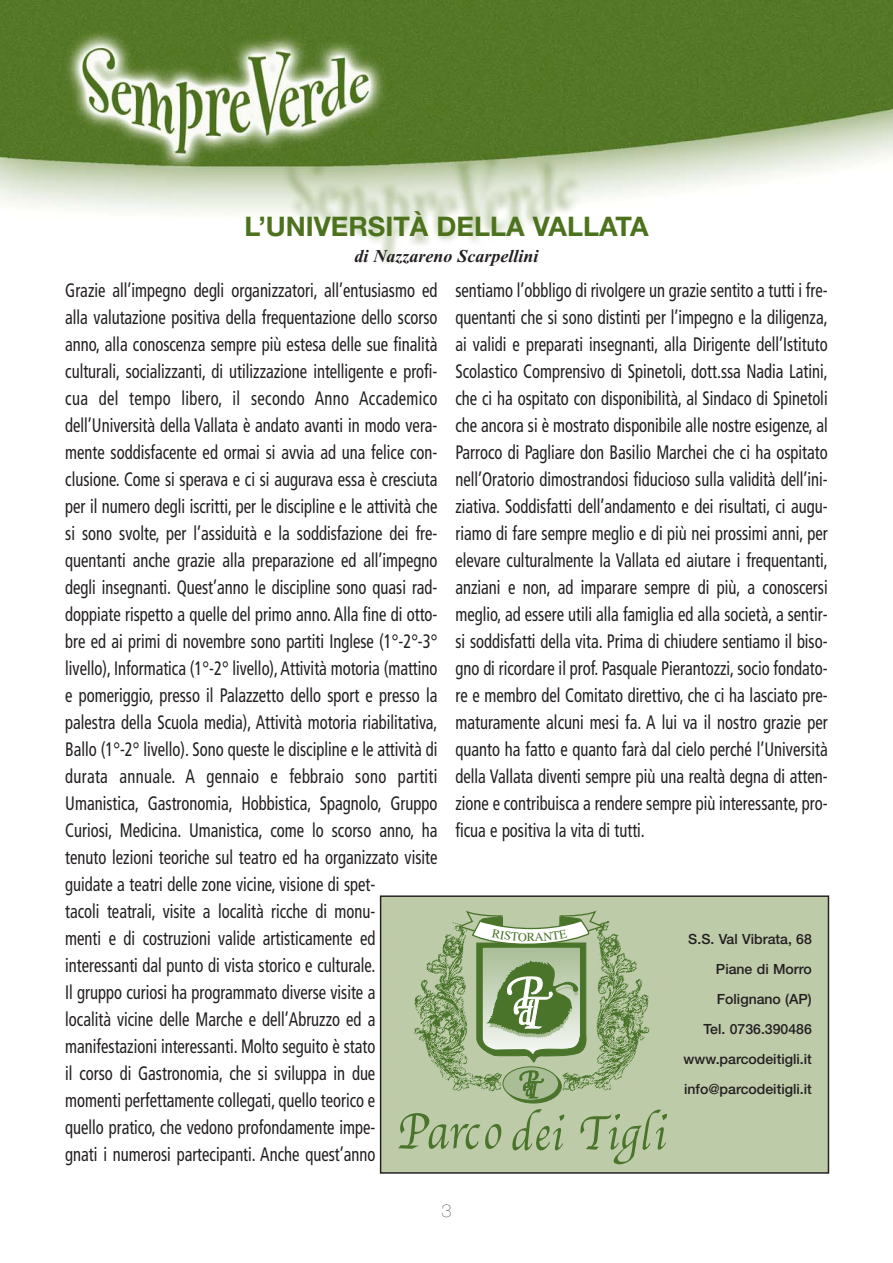
<style>
.page{position:relative;width:893px;height:1263px;background:#fff}
.page>*{position:absolute;margin:0;border:0;box-sizing:border-box;transform-origin:0 0}
.t1{font:700 27px "Helvetica Neue";color:#4c721d}
.t2{font:condensed 19.5px/27px "Frutiger";color:#231f20;scale:.85 1}
.t3{font:italic 700 18px "Times New Roman";color:#231f20}
.t4{font:200 18px "Helvetica Neue";color:#231f20}
.t5{font:500 14.1px/29.8px "Helvetica Neue";color:#231f20;text-align:right}
.t6{font:12.3px "Times";color:#49742a}
</style>
<div class="page">
<img style="left:0;top:0;width:893px;height:1174px">
<div style="left:381px;top:896px;width:447px;height:277px;background:#bdcba9"></div>
<img style="left:414px;top:922px;width:236px;height:182px">
<svg style="left:398px;top:1113px;width:103px;height:36px"></svg>
<svg style="left:512px;top:1109px;width:52px;height:41px"></svg>
<svg style="left:580px;top:1110px;width:87px;height:54px"></svg>
<div style="left:505px;top:1069px;width:57px;height:34px;background:#49742a;border:1px solid #49742a;border-radius:50%"></div>
<svg style="left:502px;top:1066px;width:57px;height:35px"></svg>
<svg style="left:519px;top:1070px;width:25px;height:28px"></svg>
<div style="left:380px;top:895px;width:449px;height:279px;border:1px solid #231f20"></div>
<svg style="left:456px;top:912px;width:150px;height:151px"></svg>
<h1 class="t1" style="left:244px;top:217px;width:406px">L’UNIVERSITÀ DELLA VALLATA</h1>
<p class="t3" style="left:354px;top:249px;width:185px">di Nazzareno Scarpellini</p>
<p class="t2" style="left:65px;top:278px;width:439px">Grazie all’impegno degli organizzatori, all’entusiasmo ed alla valutazione positiva della frequentazione dello scorso anno, alla conoscenza sempre più estesa delle sue finalità culturali, socializzanti, di utilizzazione intelligente e profi&shy;cua del tempo libero, il secondo Anno Accademico dell’Università della Vallata è andato avanti in modo vera&shy;mente soddisfacente ed ormai si avvia ad una felice con&shy;clusione. Come si sperava e ci si augurava essa è cresciuta per il numero degli iscritti, per le discipline e le attività che si sono svolte, per l’assiduità e la soddisfazione dei fre&shy;quentanti anche grazie alla preparazione ed all’impegno degli insegnanti. Quest’anno le discipline sono quasi rad&shy;doppiate rispetto a quelle del primo anno. Alla fine di otto&shy;bre ed ai primi di novembre sono partiti Inglese (1°-2°-3° livello), Informatica (1°-2° livello), Attività motoria (mattino e pomeriggio, presso il Palazzetto dello sport e presso la palestra della Scuola media), Attività motoria riabilitativa, Ballo (1°-2° livello). Sono queste le discipline e le attività di durata annuale. A gennaio e febbraio sono partiti Umanistica, Gastronomia, Hobbistica, Spagnolo, Gruppo Curiosi, Medicina. Umanistica, come lo scorso anno, ha tenuto lezioni teoriche sul teatro ed ha organizzato visite guidate a teatri delle zone vicine, visione di spet-<br>tacoli teatrali, visite a località ricche di monu-<br>menti e di costruzioni valide artisticamente ed interessanti dal punto di vista storico e culturale.<br>Il gruppo curiosi ha programmato diverse visite a<br>località vicine delle Marche e dell’Abruzzo ed a manifestazioni interessanti. Molto seguito è stato<br>il corso di Gastronomia, che si sviluppa in due<br>momenti perfettamente collegati, quello teorico e<br>quello pratico, che vedono profondamente impe-<br>gnati i numerosi partecipanti. Anche quest’anno</p>
<p class="t2" style="left:455px;top:278px;width:439px;text-align:justify">sentiamo l’obbligo di rivolgere un grazie sentito a tutti i fre&shy;quentanti che si sono distinti per l’impegno e la diligenza, ai validi e preparati insegnanti, alla Dirigente dell’Istituto Scolastico Comprensivo di Spinetoli, dott.ssa Nadia Latini, che ci ha ospitato con disponibilità, al Sindaco di Spinetoli che ancora si è mostrato disponibile alle nostre esigenze, al Parroco di Pagliare don Basilio Marchei che ci ha ospitato nell’Oratorio dimostrandosi fiducioso sulla validità dell’ini&shy;ziativa. Soddisfatti dell’andamento e dei risultati, ci augu&shy;riamo di fare sempre meglio e di più nei prossimi anni, per elevare culturalmente la Vallata ed aiutare i frequentanti, anziani e non, ad imparare sempre di più, a conoscersi meglio, ad essere utili alla famiglia ed alla società, a sentir&shy;si soddisfatti della vita. Prima di chiudere sentiamo il biso&shy;gno di ricordare il prof. Pasquale Pierantozzi, socio fondato&shy;re e membro del Comitato direttivo, che ci ha lasciato pre&shy;maturamente alcuni mesi fa. A lui va il nostro grazie per quanto ha fatto e quanto farà dal cielo perché l’Università della Vallata diventi sempre più una realtà degna di atten&shy;zione e contribuisca a rendere sempre più interessante, pro&shy;ficua e positiva la vita di tutti.</p>
<p class="t6" style="left:527px;top:933px;width:10px">R</p>
<p class="t5" style="left:684px;top:925px;width:130px">S.S. Val Vibrata, 68<br>Piane di Morro<br>Folignano (AP)<br>Tel. 0736.390486 www.parcodeitigli.it info@parcodeitigli.it</p>
<p class="t4" style="left:441px;top:1204px;width:12px">3</p>
</div>
